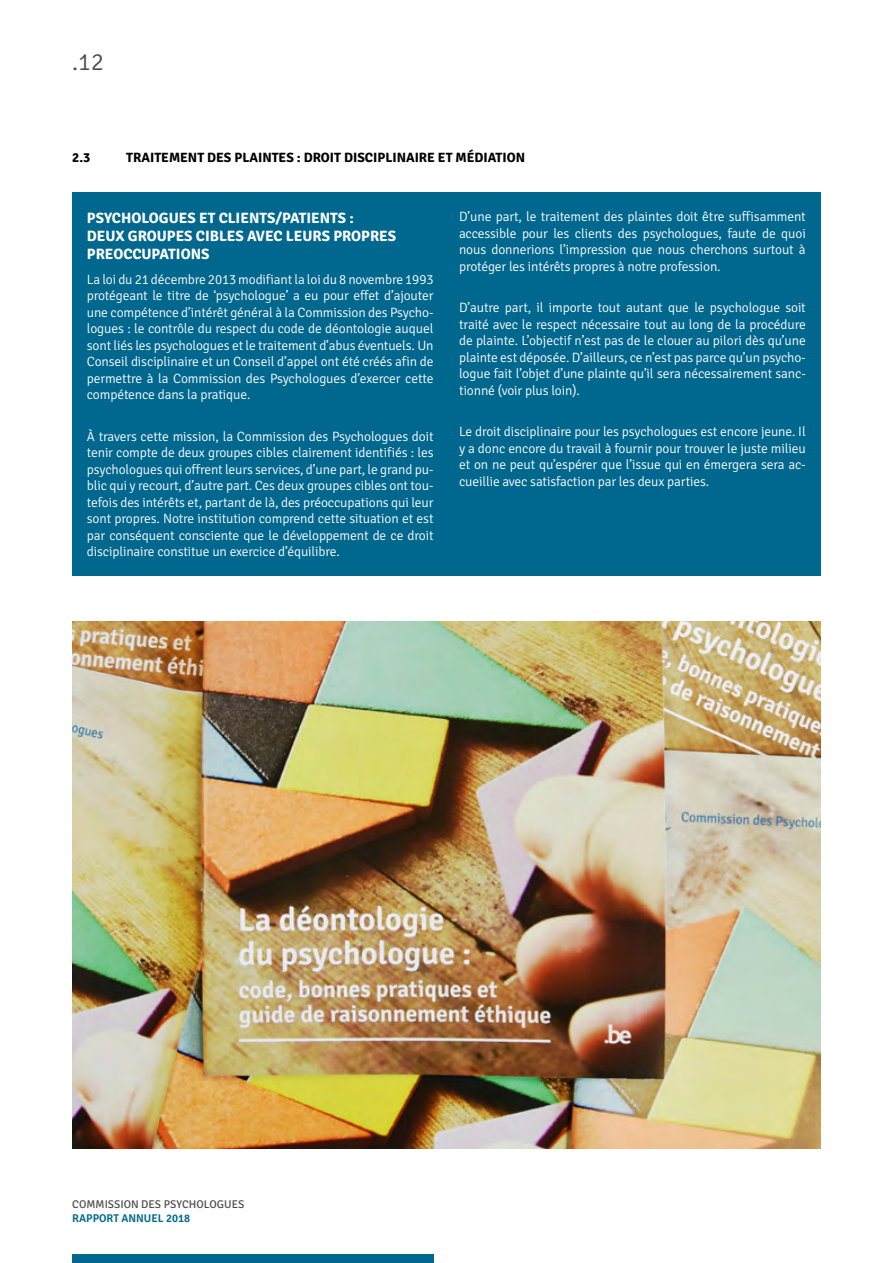
<style>
.page{position:relative;width:893px;height:1263px;background:#fff}
.page>*{position:absolute;margin:0;border:0;box-sizing:border-box;transform-origin:0 0}
.t1{font:300 24px "Signika";color:#4a4a49}
.t2{font:700 15px/18px "Signika";color:#fff}
.t3{font:300 13.5px/16.5px "Signika";letter-spacing:-.01em;color:#fff;text-align:justify}
.t4{font:700 13.5px "Signika";color:#000}
.t5{font:11.25px "Signika";color:#4a4a49}
.t6{font:600 11.25px "Signika";color:#00678e}
</style>
<div class="page">
<div style="left:72px;top:1254px;width:362px;height:9px;background:#00678e"></div>
<div style="left:72px;top:193px;width:749px;height:383px;background:#00678e"></div>
<img style="left:72px;top:622px;width:749px;height:526px">
<h1 class="t1" style="left:72px;top:49px;width:33px">.12</h1>
<p class="t4" style="left:72px;top:149px;width:20px">2.3</p>
<p class="t4" style="left:126px;top:149px;width:400px">TRAITEMENT DES PLAINTES : DROIT DISCIPLINAIRE ET MÉDIATION</p>
<p class="t2" style="left:87px;top:209px;width:311px">PSYCHOLOGUES ET CLIENTS/PATIENTS :<br>DEUX GROUPES CIBLES AVEC LEURS PROPRES<br>PREOCCUPATIONS</p>
<p class="t3" style="left:87px;top:271px;width:348px">La loi du 21 décembre 2013 modifiant la loi du 8 novembre 1993 protégeant le titre de ‘psychologue’ a eu pour effet d’ajouter une compétence d’intérêt général à la Commission des Psycho&shy;logues : le contrôle du respect du code de déontologie auquel sont liés les psychologues et le traitement d’abus éventuels. Un Conseil disciplinaire et un Conseil d’appel ont été créés afin de permettre à la Commission des Psychologues d’exercer cette compétence dans la pratique.</p>
<p class="t3" style="left:87px;top:428px;width:348px">À travers cette mission, la Commission des Psychologues doit tenir compte de deux groupes cibles clairement identifiés : les psychologues qui offrent leurs services, d’une part, le grand pu&shy;blic qui y recourt, d’autre part. Ces deux groupes cibles ont tou&shy;tefois des intérêts et, partant de là, des préoccupations qui leur sont propres. Notre institution comprend cette situation et est par conséquent consciente que le développement de ce droit disciplinaire constitue un exercice d’équilibre.</p>
<p class="t3" style="left:459px;top:209px;width:348px">D’une part, le traitement des plaintes doit être suffisamment accessible pour les clients des psychologues, faute de quoi nous donnerions l’impression que nous cherchons surtout à protéger les intérêts propres à notre profession.</p>
<p class="t3" style="left:459px;top:300px;width:348px">D’autre part, il importe tout autant que le psychologue soit traité avec le respect nécessaire tout au long de la procédure de plainte. L’objectif n’est pas de le clouer au pilori dès qu’une plainte est déposée. D’ailleurs, ce n’est pas parce qu’un psycho&shy;logue fait l’objet d’une plainte qu’il sera nécessairement sanc&shy;tionné (voir plus loin).</p>
<p class="t3" style="left:459px;top:424px;width:348px">Le droit disciplinaire pour les psychologues est encore jeune. Il y a donc encore du travail à fournir pour trouver le juste milieu et on ne peut qu’espérer que l’issue qui en émergera sera ac&shy;cueillie avec satisfaction par les deux parties.</p>
<p class="t5" style="left:72px;top:1198px;width:174px">COMMISSION DES PSYCHOLOGUES</p>
<p class="t6" style="left:72px;top:1211px;width:119px">RAPPORT ANNUEL 2018</p>
</div>
